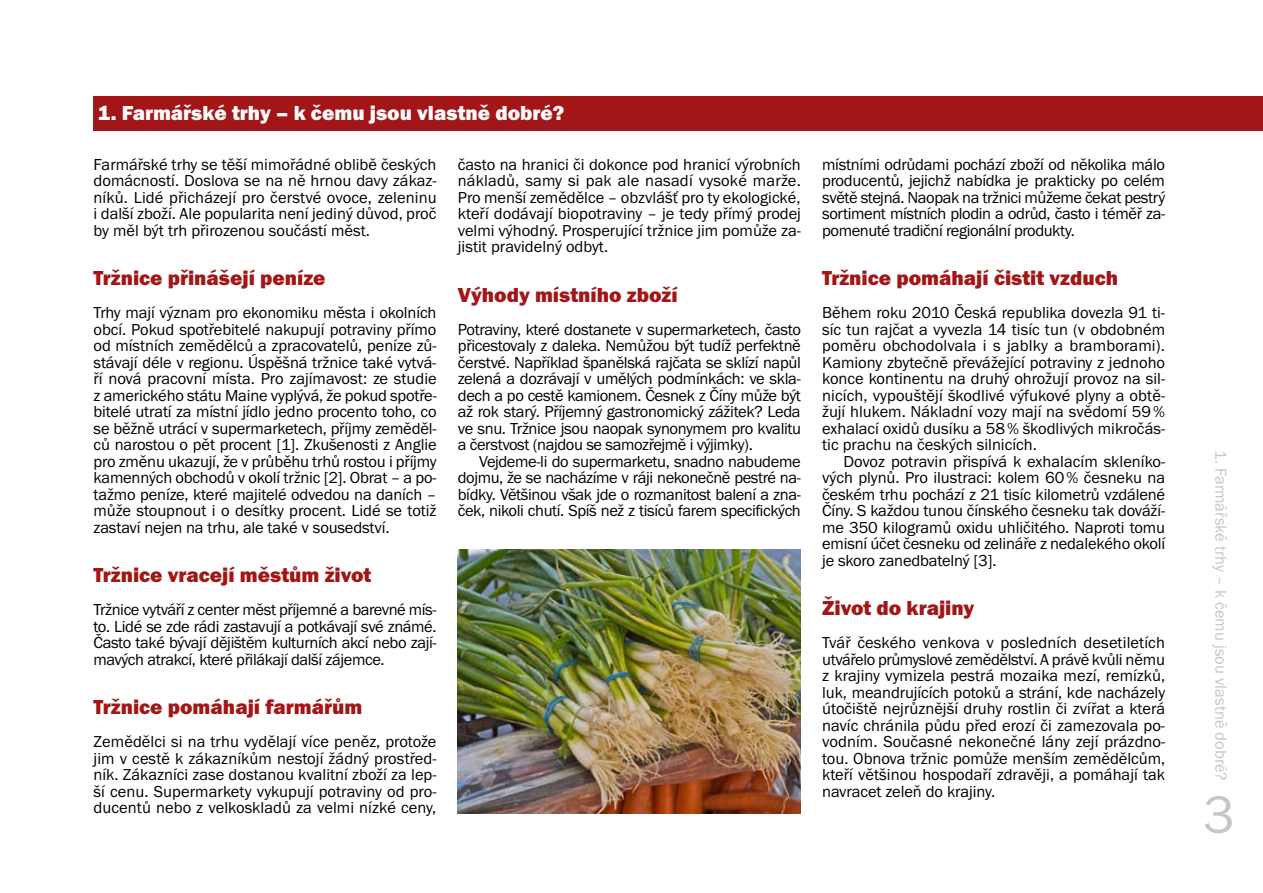
<style>
.page{position:relative;width:1263px;height:893px;background:#fff}
.page>*{position:absolute;margin:0;border:0;box-sizing:border-box;transform-origin:0 0}
.t1{font:54px "Franklin Got Itc TOT Boo";color:#c5c6c8}
.t2{font:21px "Franklin Got Itc TOT Hea";color:#a31617}
.t3{font:21px "Franklin Got Itc TOT Hea";color:#fff}
.t4{font:16.5px/16.5px "Franklin Got Itc TOT Boo";letter-spacing:-.01em;color:#000;text-align:justify}
.t5{font:16.5px "Franklin Got Itc TOT Boo";color:#c5c6c8}
</style>
<div class="page">
<img style="left:458px;top:549px;width:343px;height:264px">
<div style="left:94px;top:96px;width:1169px;height:34px;background:#a31617"></div>
<p class="t3" style="left:98px;top:101px;width:468px">1. Farmářské trhy – k čemu jsou vlastně dobré?</p>
<p class="t4" style="left:94px;top:156px;width:345px">Farmářské trhy se těší mimořádné oblibě českých domácností. Doslova se na ně hrnou davy zákaz&shy;níků. Lidé přicházejí pro čerstvé ovoce, zeleninu i další zboží. Ale popularita není jediný důvod, proč by měl být trh přirozenou součástí měst.</p>
<p class="t2" style="left:94px;top:266px;width:234px">Tržnice přinášejí peníze</p>
<p class="t4" style="left:94px;top:304px;width:345px">Trhy mají význam pro ekonomiku města i okolních obcí. Pokud spotřebitelé nakupují potraviny přímo od místních zemědělců a zpracovatelů, peníze zů&shy;stávají déle v regionu. Úspěšná tržnice také vytvá&shy;ří nová pracovní místa. Pro zajímavost: ze studie z amerického státu Maine vyplývá, že pokud spotře&shy;bitelé utratí za místní jídlo jedno procento toho, co se běžně utrácí v supermarketech, příjmy zeměděl&shy;ců narostou o pět procent [1]. Zkušenosti z Anglie pro změnu ukazují, že v průběhu trhů rostou i příjmy kamenných obchodů v okolí tržnic [2]. Obrat – a po&shy;tažmo peníze, které majitelé odvedou na daních – může stoupnout i o desítky procent. Lidé se totiž zastaví nejen na trhu, ale také v sousedství.</p>
<p class="t2" style="left:94px;top:563px;width:279px">Tržnice vracejí městům život</p>
<p class="t4" style="left:94px;top:601px;width:345px">Tržnice vytváří z center měst příjemné a barevné mís&shy;to. Lidé se zde rádi zastavují a potkávají své známé.<br>Často také bývají dějištěm kulturních akcí nebo zají&shy;mavých atrakcí, které přilákají další zájemce.</p>
<p class="t2" style="left:94px;top:695px;width:270px">Tržnice pomáhají farmářům</p>
<p class="t4" style="left:94px;top:733px;width:345px">Zemědělci si na trhu vydělají více peněz, protože jim v cestě k zákazníkům nestojí žádný prostřed&shy;ník. Zákazníci zase dostanou kvalitní zboží za lep&shy;ší cenu. Supermarkety vykupují potraviny od pro&shy;ducentů nebo z velkoskladů za velmi nízké ceny,</p>
<p class="t4" style="left:458px;top:156px;width:345px">často na hranici či dokonce pod hranicí výrobních nákladů, samy si pak ale nasadí vysoké marže.<br>Pro menší zemědělce – obzvlášť pro ty ekologické, kteří dodávají biopotraviny – je tedy přímý prodej velmi výhodný. Prosperující tržnice jim pomůže za&shy;jistit pravidelný odbyt.</p>
<p class="t2" style="left:458px;top:282px;width:221px">Výhody místního zboží</p>
<p class="t4" style="left:458px;top:321px;width:345px">Potraviny, které dostanete v supermarketech, často přicestovaly z daleka. Nemůžou být tudíž perfektně čerstvé. Například španělská rajčata se sklízí napůl zelená a dozrávají v umělých podmínkách: ve skla&shy;dech a po cestě kamionem. Česnek z Číny může být až rok starý. Příjemný gastronomický zážitek? Leda ve snu. Tržnice jsou naopak synonymem pro kvalitu a čerstvost (najdou se samozřejmě i výjimky).</p>
<p class="t4" style="left:458px;top:453px;width:345px;text-indent:21px">Vejdeme-li do supermarketu, snadno nabudeme dojmu, že se nacházíme v ráji nekonečně pestré na&shy;bídky. Většinou však jde o rozmanitost balení a zna&shy;ček, nikoli chutí. Spíš než z tisíců farem specifických</p>
<p class="t4" style="left:822px;top:156px;width:345px">místními odrůdami pochází zboží od několika málo producentů, jejichž nabídka je prakticky po celém světě stejná. Naopak na tržnici můžeme čekat pestrý sortiment místních plodin a odrůd, často i téměř za&shy;pomenuté tradiční regionální produkty.</p>
<p class="t2" style="left:822px;top:266px;width:297px">Tržnice pomáhají čistit vzduch</p>
<p class="t4" style="left:822px;top:304px;width:345px">Během roku 2010 Česká republika dovezla 91 ti&shy;síc tun rajčat a vyvezla 14 tisíc tun (v obdobném poměru obchodolvala i s jablky a bramborami).<br>Kamiony zbytečně převážející potraviny z jednoho konce kontinentu na druhý ohrožují provoz na sil&shy;nicích, vypouštějí škodlivé výfukové plyny a obtě&shy;žují hlukem. Nákladní vozy mají na svědomí 59% exhalací oxidů dusíku a 58% škodlivých mikročás&shy;tic prachu na českých silnicích.</p>
<p class="t4" style="left:822px;top:453px;width:345px;text-indent:21px">Dovoz potravin přispívá k exhalacím skleníko&shy;vých plynů. Pro ilustraci: kolem 60% česneku na českém trhu pochází z 21 tisíc kilometrů vzdálené Číny. S každou tunou čínského česneku tak dováží&shy;me 350 kilogramů oxidu uhličitého. Naproti tomu emisní účet česneku od zelináře z nedalekého okolí je skoro zanedbatelný [3].</p>
<p class="t2" style="left:822px;top:596px;width:154px">Život do krajiny</p>
<p class="t4" style="left:822px;top:634px;width:345px">Tvář českého venkova v posledních desetiletích utvářelo průmyslové zemědělství. A právě kvůli němu z krajiny vymizela pestrá mozaika mezí, remízků, luk, meandrujících potoků a strání, kde nacházely útočiště nejrůznější druhy rostlin či zvířat a která navíc chránila půdu před erozí či zamezovala po&shy;vodním. Současné nekonečné lány zejí prázdno&shy;tou. Obnova tržnic pomůže menším zemědělcům, kteří většinou hospodaří zdravěji, a pomáhají tak navracet zeleň do krajiny.</p>
<p class="t5" style="left:1230px;top:450px;width:332px;rotate:90deg">1. Farmářské trhy – k čemu jsou vlastně dobré?</p>
<h1 class="t1" style="left:1203px;top:785px;width:33px">3</h1>
</div>
